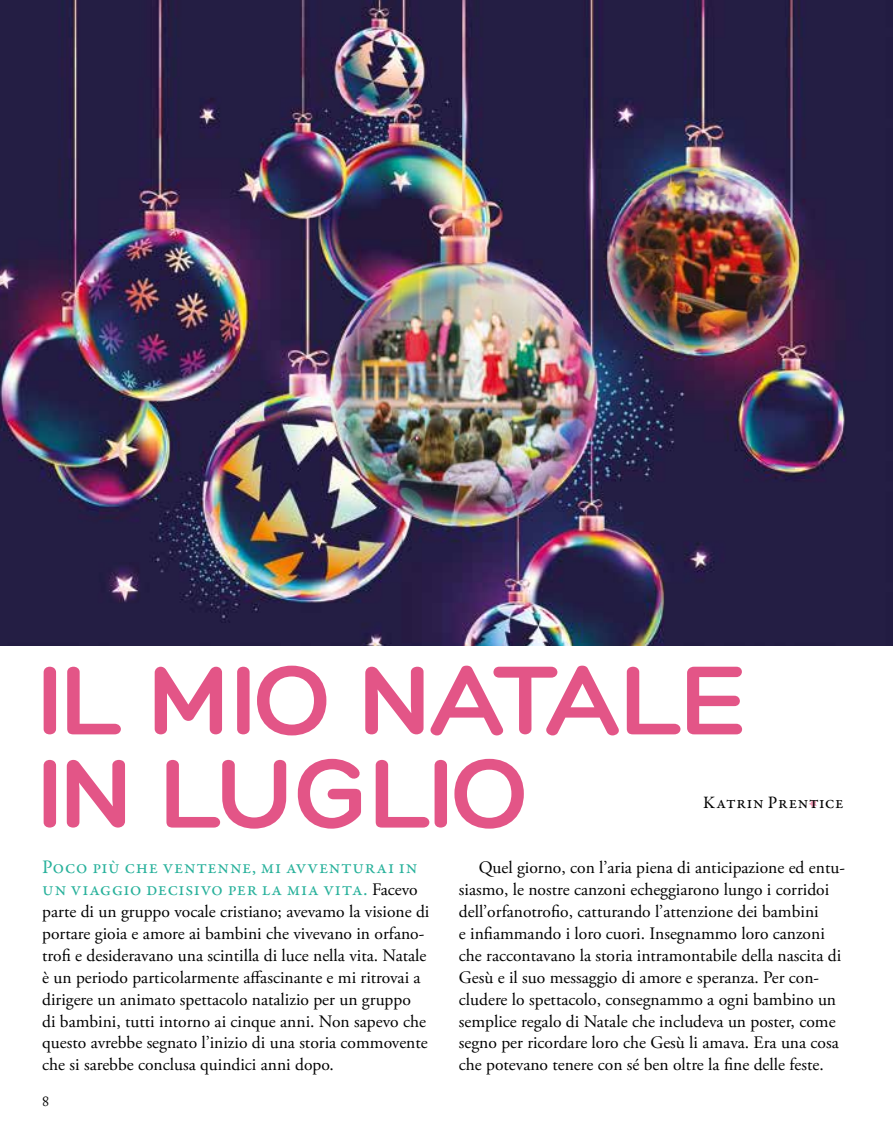
<style>
.page{position:relative;width:893px;height:1141px;background:#fff}
.page>*{position:absolute;margin:0;border:0;box-sizing:border-box;transform-origin:0 0}
.t1{font:700 106.23px/93.3px "Hero";letter-spacing:-.01em;color:#e35587}
.t2{font:19.25px/21.9px "Garamond Premr Pro";letter-spacing:.03em;color:#28b19b}
.t3{font:17.5px/21.9px "Adobe Garamond Pro";color:#000}
.t4{font:17.5px "Garamond Premr Pro";letter-spacing:.035em;color:#000}
.t5{font:14px "Adobe Caslon Pro";color:#000}
.s1{font-family:"Adobe Garamond Pro";font-size:17.5px;color:#000}
</style>
<div class="page">
<img style="left:0;top:0;width:893px;height:646px">
<img style="left:333px;top:262px;width:263px;height:263px;border-radius:131px">
<img style="left:606px;top:165px;width:193px;height:187px">
<svg style="left:809px;top:800px;width:8px;height:8px"></svg>
<h1 class="t1" style="left:39px;top:658px;width:711px">IL MIO NATALE<br>IN LUGLIO</h1>
<p class="t3" style="left:459px;top:858px;width:388px;text-indent:20px">Quel giorno, con l’aria piena di anticipazione ed entu&shy;siasmo, le nostre canzoni echeggiarono lungo i corridoi dell’orfanotrofio, catturando l’attenzione dei bambini<br>e infiammando i loro cuori. Insegnammo loro canzoni che raccontavano la storia intramontabile della nascita di Gesù e il suo messaggio di amore e speranza. Per con&shy;cludere lo spettacolo, consegnammo a ogni bambino un semplice regalo di Natale che includeva un poster, come segno per ricordare loro che Gesù li amava. Era una cosa che potevano tenere con sé ben oltre la fine delle feste.</p>
<p class="t4" style="left:703px;top:792px;width:142px">Katrin Prentice</p>
<p class="t2" style="left:42px;top:857px;width:377px">Poco più che ventenne, mi avventurai in un viaggio decisivo per la mia vita. <span class="s1">Facevo</span></p>
<p class="t3" style="left:42px;top:901px;width:389px">parte di un gruppo vocale cristiano; avevamo la visione di portare gioia e amore ai bambini che vivevano in orfano&shy;trofi e desideravano una scintilla di luce nella vita. Natale è un periodo particolarmente affascinante e mi ritrovai a dirigere un animato spettacolo natalizio per un gruppo<br>di bambini, tutti intorno ai cinque anni. Non sapevo che questo avrebbe segnato l’inizio di una storia commovente che si sarebbe conclusa quindici anni dopo.</p>
<p class="t5" style="left:42px;top:1093px;width:8px">8</p>
</div>
